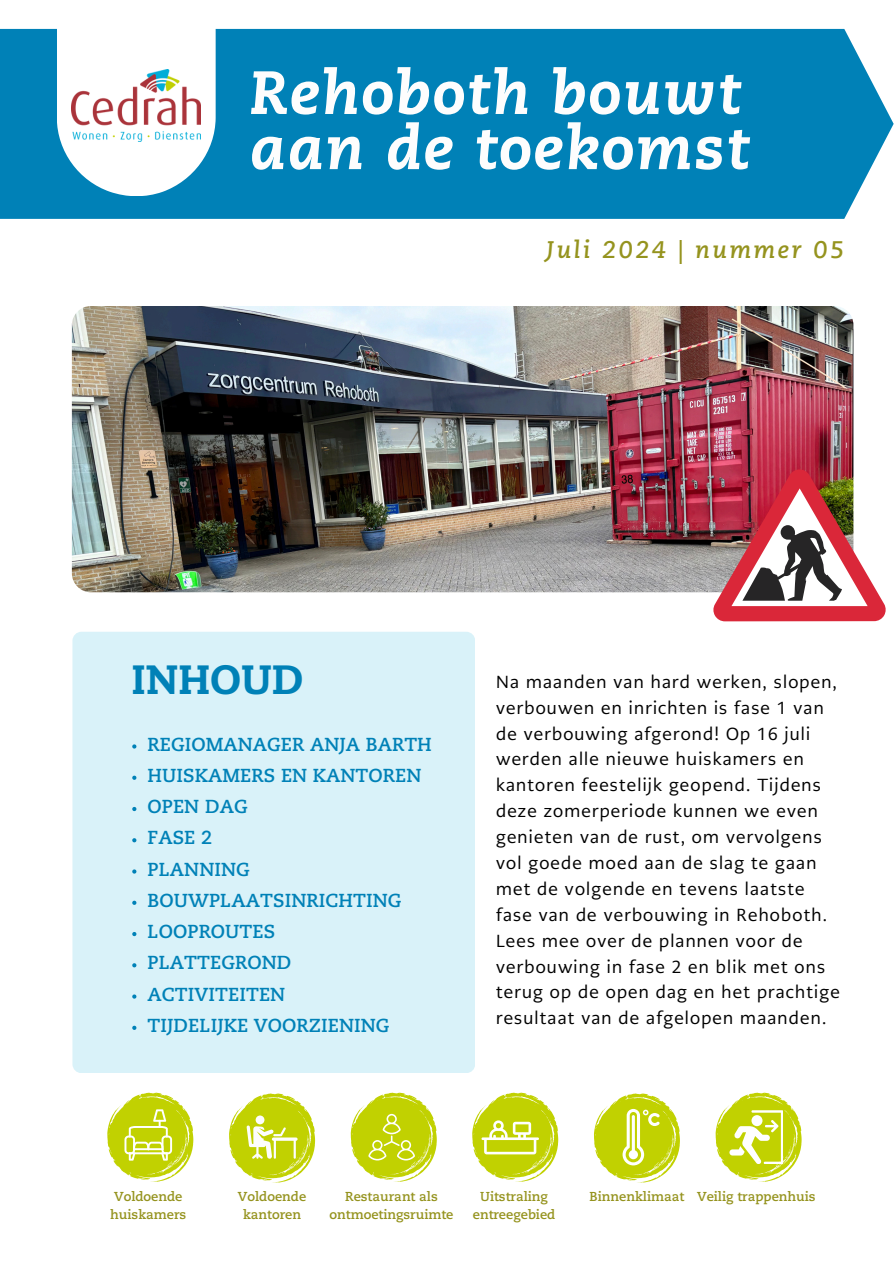
<style>
.page{position:relative;width:894px;height:1264px;background:#fff}
.page>*{position:absolute;margin:0;border:0;box-sizing:border-box;transform-origin:0 0}
.t1{font:italic 800 60.9px/55.2px "Caecilia LT Pro 86";letter-spacing:.03em;color:#fdfdfd}
.t2{font:800 40.8px "Caecilia LT Pro 85";color:#0081b7}
.t3{font:italic 700 24px "Caecilia LT Pro 76";letter-spacing:.1em;color:#95931e}
.t4{font:700 18.75px "Caecilia LT Pro 75";letter-spacing:.005em;color:#0081b7}
.t5{font:17.4px/25.8px "PMN Caecilia Sans Head";letter-spacing:.07em;color:#000}
.t6{font:700 12.9px/18.1px "Caecilia LT Pro 75";color:#95931e;text-align:center}
</style>
<div class="page">
<div style="left:0;top:29px;width:893px;height:190px;background:#0081b7"></div>
<svg style="left:57px;top:29px;width:158px;height:167px"></svg>
<img style="left:72px;top:69px;width:128px;height:72px">
<div style="left:72px;top:631px;width:403px;height:441px;background:#d9f2f9;border-radius:9px"></div>
<svg style="left:132px;top:744px;width:4px;height:4px"></svg>
<svg style="left:132px;top:775px;width:4px;height:4px"></svg>
<svg style="left:132px;top:807px;width:4px;height:4px"></svg>
<svg style="left:132px;top:838px;width:4px;height:4px"></svg>
<svg style="left:132px;top:869px;width:4px;height:4px"></svg>
<svg style="left:132px;top:900px;width:4px;height:4px"></svg>
<svg style="left:132px;top:932px;width:4px;height:4px"></svg>
<svg style="left:132px;top:963px;width:4px;height:4px"></svg>
<svg style="left:132px;top:994px;width:4px;height:4px"></svg>
<svg style="left:132px;top:1025px;width:4px;height:4px"></svg>
<img style="left:72px;top:306px;width:781px;height:286px;border-radius:19px">
<img style="left:712px;top:469px;width:173px;height:152px">
<svg style="left:107px;top:1092px;width:86px;height:89px"></svg>
<svg style="left:229px;top:1093px;width:86px;height:89px"></svg>
<svg style="left:350px;top:1092px;width:86px;height:89px"></svg>
<svg style="left:472px;top:1092px;width:86px;height:89px"></svg>
<svg style="left:594px;top:1093px;width:85px;height:89px"></svg>
<svg style="left:715px;top:1092px;width:86px;height:89px"></svg>
<p class="t1" style="left:250px;top:70px;width:500px">Rehoboth bouwt aan de toekomst</p>
<p class="t3" style="left:546px;top:240px;width:299px">Juli 2024 | nummer 05</p>
<p class="t2" style="left:132px;top:663px;width:173px">INHOUD</p>
<h3 class="t4" style="left:147px;top:736px;width:286px">REGIOMANAGER ANJA BARTH</h3>
<p class="t4" style="left:147px;top:767px;width:275px">HUISKAMERS EN KANTOREN</p>
<h2 class="t4" style="left:147px;top:798px;width:102px">OPEN DAG</h2>
<p class="t4" style="left:147px;top:830px;width:66px">FASE 2</p>
<p class="t4" style="left:147px;top:861px;width:104px">PLANNING</p>
<p class="t4" style="left:147px;top:892px;width:255px">BOUWPLAATSINRICHTING</p>
<p class="t4" style="left:147px;top:923px;width:129px">LOOPROUTES</p>
<p class="t4" style="left:147px;top:955px;width:145px">PLATTEGROND</p>
<p class="t4" style="left:147px;top:986px;width:139px">ACTIVITEITEN</p>
<p class="t4" style="left:147px;top:1017px;width:243px">TIJDELIJKE VOORZIENING</p>
<h1 class="t5" style="left:496px;top:668px;width:345px">Na maanden van hard werken, slopen, verbouwen en inrichten is fase 1 van de verbouwing afgerond! Op 16 juli werden alle nieuwe huiskamers en kantoren feestelijk geopend. Tijdens deze zomerperiode kunnen we even genieten van de rust, om vervolgens vol goede moed aan de slag te gaan met de volgende en tevens laatste fase van de verbouwing in Rehoboth.<br>Lees mee over de plannen voor de verbouwing in fase 2 en blik met ons terug op de open dag en het prachtige resultaat van de afgelopen maanden.</h1>
<h4 class="t6" style="left:110px;top:1188px;width:78px;text-align:left">Voldoende huiskamers</h4>
<p class="t6" style="left:238px;top:1188px;width:70px">Voldoende kantoren</p>
<p class="t6" style="left:329px;top:1188px;width:125px">Restaurant als ontmoetingsruimte</p>
<p class="t6" style="left:472px;top:1188px;width:84px">Uitstraling entreegebied</p>
<p class="t6" style="left:589px;top:1188px;width:227px">Binnenklimaat Veilig trappenhuis</p>
</div>
